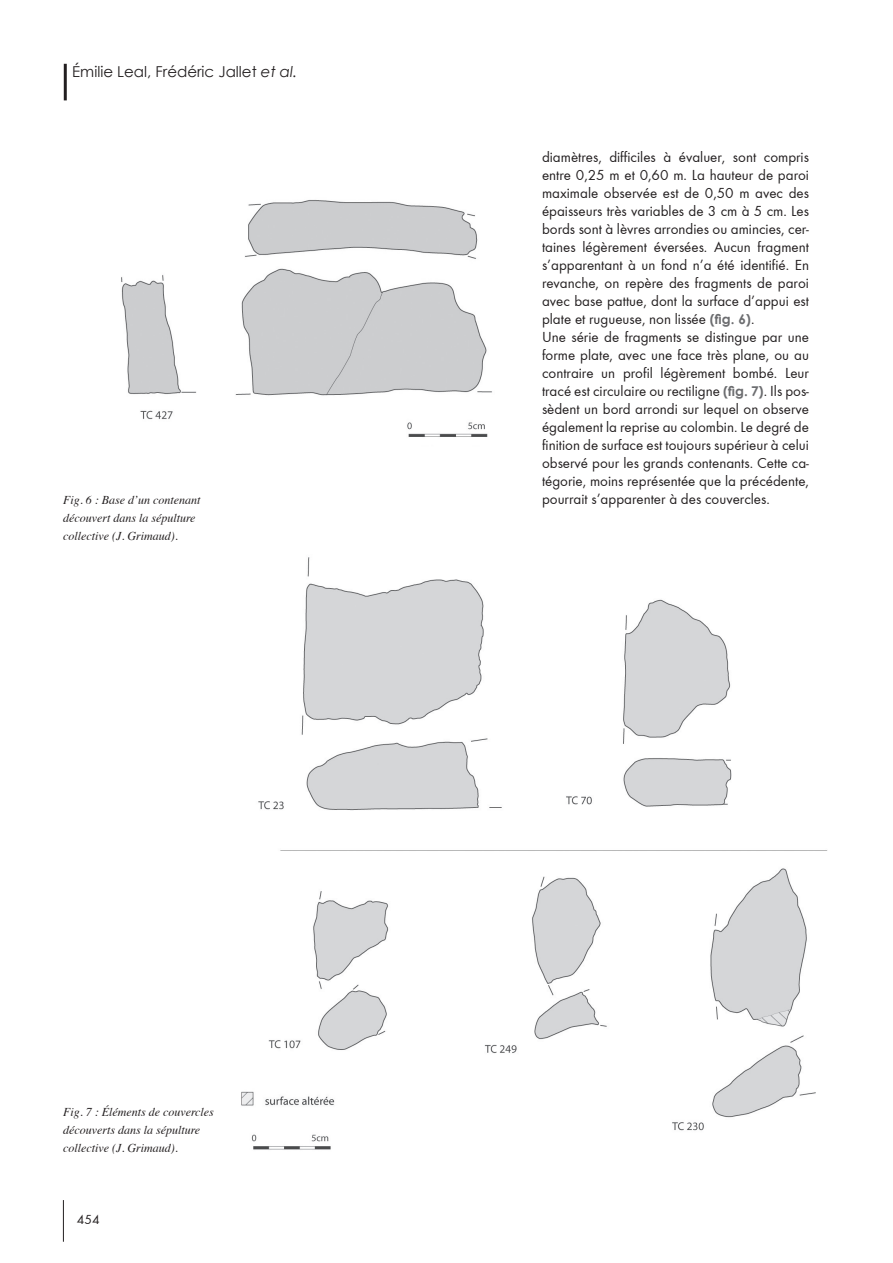
<style>
.page{position:relative;width:893px;height:1263px;background:#fff}
.page>*{position:absolute;margin:0;border:0;box-sizing:border-box;transform-origin:0 0}
.t1{font:15px/18px "Function";color:#231f20}
.t2{font:15px "Century Gothic";color:#231f20}
.t3{font:13.5px "Function";color:#231f20}
.t4{font:italic 12px/18px "Times";color:#231f20}
.s1{font-style:italic}
.s2{font-family:"Century Gothic";font-weight:700;font-size:13.5px;color:#6c6d70}
</style>
<div class="page">
<hr style="left:63px;top:1200px;width:1px;height:42px;background:#231f20">
<hr style="left:64px;top:64px;width:3px;height:36px;background:#231f20">
<img style="left:121px;top:200px;width:371px;height:237px">
<img style="left:241px;top:557px;width:586px;height:593px">
<p class="t2" style="left:72px;top:63px;width:227px">Émilie Leal, Frédéric Jallet <span class="s1">et al.</span></p>
<p class="t1" style="left:542px;top:148px;width:269px">diamètres, difficiles à évaluer, sont compris entre 0,25 m et 0,60 m. La hauteur de paroi maximale observée est de 0,50 m avec des épaisseurs très variables de 3 cm à 5 cm. Les bords sont à lèvres arrondies ou amincies, cer&shy;taines légèrement éversées. Aucun fragment s’apparentant à un fond n’a été identifié. En revanche, on repère des fragments de paroi avec base pattue, dont la surface d’appui est plate et rugueuse, non lissée <span class="s2">(fig. 6)</span>.<br>Une série de fragments se distingue par une forme plate, avec une face très plane, ou au contraire un profil légèrement bombé. Leur tracé est circulaire ou rectiligne <span class="s2">(fig. 7)</span>. Ils pos&shy;sèdent un bord arrondi sur lequel on observe également la reprise au colombin. Le degré de finition de surface est toujours supérieur à celui observé pour les grands contenants. Cette ca&shy;tégorie, moins représentée que la précédente,</p>
<p class="t4" style="left:63px;top:490px;width:139px">Fig. 6 : Base d’un contenant</p>
<p class="t1" style="left:542px;top:490px;width:229px">pourrait s’apparenter à des couvercles.</p>
<p class="t4" style="left:63px;top:508px;width:134px">découvert dans la sépulture collective (J. Grimaud).</p>
<p class="t4" style="left:63px;top:1102px;width:152px">Fig. 7 : Éléments de couvercles découverts dans la sépulture collective (J. Grimaud).</p>
<p class="t3" style="left:77px;top:1212px;width:24px">454</p>
</div>
